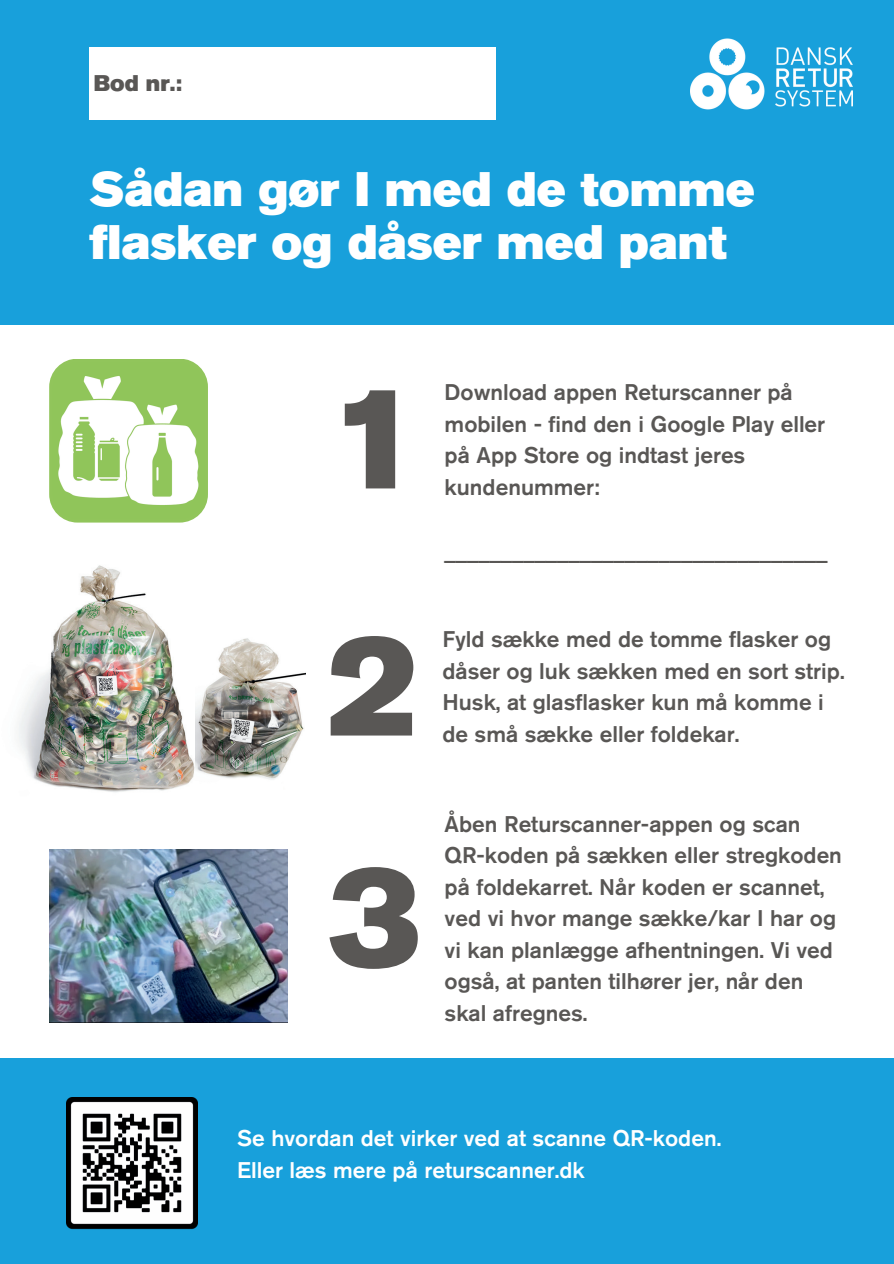
<style>
.page{position:relative;width:894px;height:1264px;background:#fff}
.page>*{position:absolute;margin:0;border:0;box-sizing:border-box;transform-origin:0 0}
.t1{font:142.65px "Akzidenz Grotesk BE Super";color:#595755}
.t2{font:48px/52.8px "Akzidenz Grotesk BE Super";color:#fff}
.t3{font:500 22.5px/31.5px "Akzidenz Grotesk BE";color:#595755}
.t4{font:500 22.5px/31.5px "Akzidenz Grotesk BE";color:#fff}
.t5{font:22.5px "Akzidenz Grotesk BE Super";color:#595755}
</style>
<div class="page">
<div style="left:0;top:1058px;width:893px;height:205px;background:#18a0db"></div>
<img style="left:67px;top:1097px;width:130px;height:133px">
<img style="left:18px;top:565px;width:288px;height:227px">
<div style="left:0;top:0;width:893px;height:325px;background:#18a0db"></div>
<img style="left:195px;top:628px;width:110px;height:163px">
<img style="left:49px;top:849px;width:239px;height:173px">
<img style="left:690px;top:39px;width:162px;height:71px">
<svg style="left:49px;top:359px;width:159px;height:163px"></svg>
<div style="left:89px;top:47px;width:407px;height:72px;background:#fff"></div>
<p class="t5" style="left:94px;top:70px;width:90px">Bod nr.:</p>
<h2 class="t2" style="left:89px;top:163px;width:666px">Sådan gør I med de tomme flasker og dåser med pant</h2>
<h1 class="t1" style="left:329px;top:355px;width:94px">1</h1>
<p class="t3" style="left:444px;top:376px;width:382px">Download appen Returscanner på mobilen - find den i Google Play eller på App Store og indtast jeres kundenummer:</p>
<p class="t3" style="left:444px;top:533px;width:384px">__________________________________</p>
<h1 class="t1" style="left:327px;top:602px;width:94px">2</h1>
<p class="t3" style="left:442px;top:623px;width:404px">Fyld sække med de tomme flasker og dåser og luk sækken med en sort strip.<br>Husk, at glasflasker kun må komme i</p>
<p class="t3" style="left:442px;top:717px;width:298px">de små sække eller foldekar.</p>
<h1 class="t1" style="left:329px;top:834px;width:94px">3</h1>
<p class="t3" style="left:444px;top:807px;width:398px">Åben Returscanner-appen og scan QR-koden på sækken eller stregkoden på foldekarret. Når koden er scannet, ved vi hvor mange sække/kar I har og vi kan planlægge afhentningen. Vi ved også, at panten tilhører jer, når den skal afregnes.</p>
<p class="t4" style="left:237px;top:1121px;width:485px">Se hvordan det virker ved at scanne QR-koden.<br>Eller læs mere på returscanner.dk</p>
</div>
